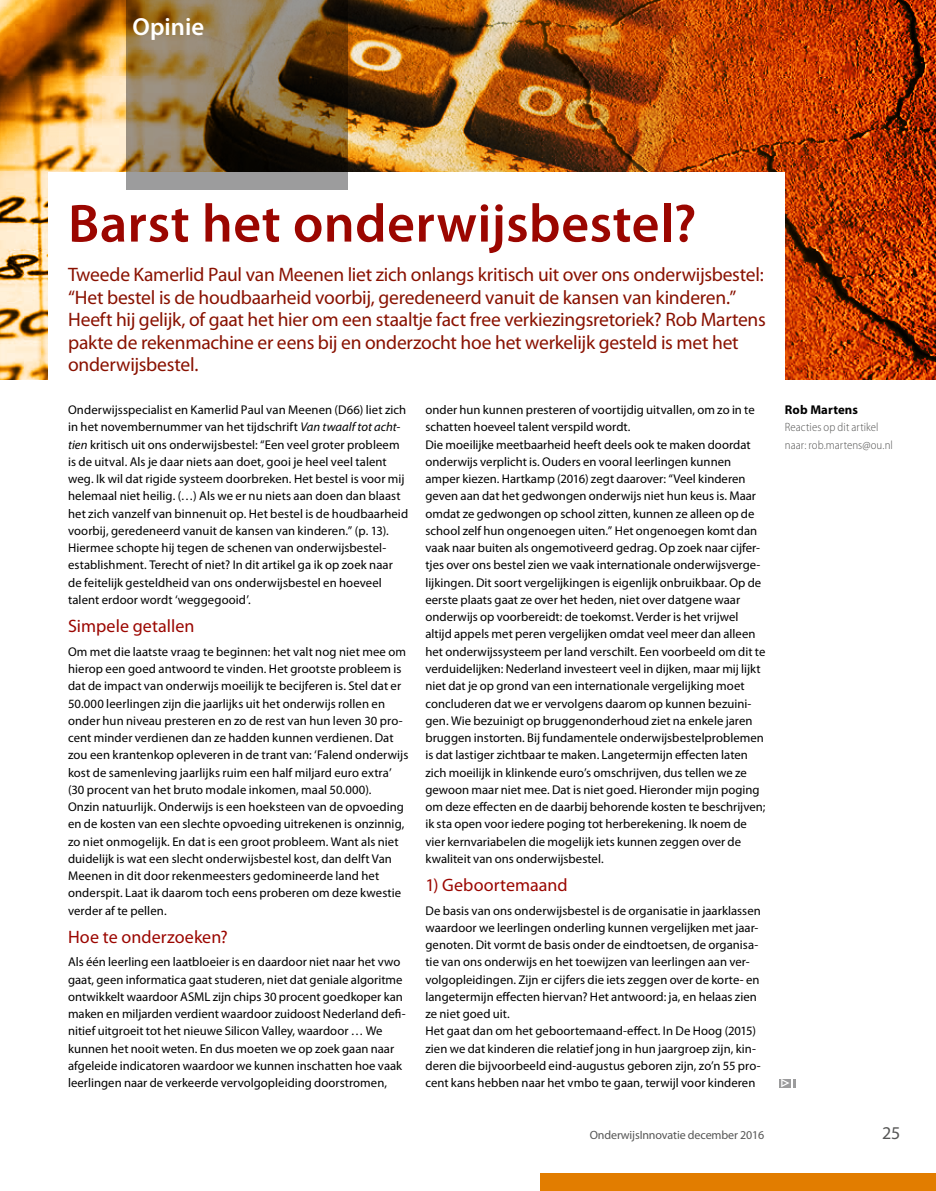
<style>
.page{position:relative;width:936px;height:1191px;background:#fff}
.page>*{position:absolute;margin:0;border:0;box-sizing:border-box;transform-origin:0 0}
.t1{font:600 54px "Myriad Pro";letter-spacing:.01em;color:#9b0600}
.t2{font:600 24.75px "Myriad Pro";color:#fff}
.t3{font:19.5px/22.5px "Myriad Pro";letter-spacing:-.01em;color:#891100}
.t4{font:18px "Myriad Pro";letter-spacing:.005em;color:#9b0600}
.t5{font:18px "Myriad Pro";color:#565655}
.t6{font:700 12.75px "Myriad Pro";letter-spacing:.01em;color:#000}
.t7{font:12.6px/17.2px "Myriad Pro";letter-spacing:.005em;color:#000}
.t8{font:300 semi-condensed 12px/17.2px "Myriad Pro";letter-spacing:.005em;color:#565655}
.t9{font:12px "Myriad Pro";letter-spacing:-.01em;color:#565655}
.s1{font-style:italic}
</style>
<div class="page">
<div style="left:540px;top:1173px;width:395px;height:18px;background:#e27d00"></div>
<img style="left:0;top:0;width:127px;height:380px">
<img style="left:348px;top:0;width:587px;height:379px">
<div style="left:49px;top:172px;width:735px;height:225px;background:#fff"></div>
<svg style="left:127px;top:0;width:221px;height:190px;background:#7b6543"></svg>
<div style="left:778px;top:1079px;width:18px;height:8px;background:#9c9c9d"></div>
<svg style="left:778px;top:1079px;width:15px;height:8px"></svg>
<svg style="left:781px;top:1079px;width:11px;height:8px"></svg>
<h2 class="t2" style="left:133px;top:12px;width:73px">Opinie</h2>
<h1 class="t1" style="left:68px;top:193px;width:630px">Barst het onderwijsbestel?</h1>
<p class="t3" style="left:68px;top:264px;width:699px">Tweede Kamerlid Paul van Meenen liet zich onlangs kritisch uit over ons onderwijsbestel: “Het bestel is de houdbaarheid voorbij, geredeneerd vanuit de kansen van kinderen.” Heeft hij gelijk, of gaat het hier om een staaltje fact free verkiezingsretoriek? Rob Martens pakte de rekenmachine er eens bij en onderzocht hoe het werkelijk gesteld is met het onderwijsbestel.</p>
<p class="t7" style="left:68px;top:401px;width:341px">Onderwijsspecialist en Kamerlid Paul van Meenen (D66) liet zich in het novembernummer van het tijdschrift <span class="s1">Van twaalf tot acht&shy;tien</span> kritisch uit ons onderwijsbestel: “Een veel groter probleem is de uitval. Als je daar niets aan doet, gooi je heel veel talent weg. Ik wil dat rigide systeem doorbreken. Het bestel is voor mij helemaal niet heilig. (…) Als we er nu niets aan doen dan blaast het zich vanzelf van binnenuit op. Het bestel is de houdbaarheid voorbij, geredeneerd vanuit de kansen van kinderen.” (p. 13).<br>Hiermee schopte hij tegen de schenen van onderwijsbestel&shy;establishment. Terecht of niet? In dit artikel ga ik op zoek naar de feitelijk gesteldheid van ons onderwijsbestel en hoeveel talent erdoor wordt ‘weggegooid’.</p>
<h3 class="t4" style="left:68px;top:616px;width:128px">Simpele getallen</h3>
<p class="t7" style="left:68px;top:643px;width:342px">Om met die laatste vraag te beginnen: het valt nog niet mee om hierop een goed antwoord te vinden. Het grootste probleem is dat de impact van onderwijs moeilijk te becijferen is. Stel dat er 50.000 leerlingen zijn die jaarlijks uit het onderwijs rollen en onder hun niveau presteren en zo de rest van hun leven 30 pro&shy;cent minder verdienen dan ze hadden kunnen verdienen. Dat zou een krantenkop opleveren in de trant van: ‘Falend onderwijs kost de samenleving jaarlijks ruim een half miljard euro extra’ (30 procent van het bruto modale inkomen, maal 50.000).<br>Onzin natuurlijk. Onderwijs is een hoeksteen van de opvoeding en de kosten van een slechte opvoeding uitrekenen is onzinnig, zo niet onmogelijk. En dat is een groot probleem. Want als niet duidelijk is wat een slecht onderwijsbestel kost, dan delft Van Meenen in dit door rekenmeesters gedomineerde land het onderspit. Laat ik daarom toch eens proberen om deze kwestie verder af te pellen.</p>
<h3 class="t4" style="left:68px;top:927px;width:161px">Hoe te onderzoeken?</h3>
<p class="t7" style="left:68px;top:953px;width:339px">Als één leerling een laatbloeier is en daardoor niet naar het vwo gaat, geen informatica gaat studeren, niet dat geniale algoritme ontwikkelt waardoor ASML zijn chips 30 procent goedkoper kan maken en miljarden verdient waardoor zuidoost Nederland defi&shy;nitief uitgroeit tot het nieuwe Silicon Valley, waardoor … We kunnen het nooit weten. En dus moeten we op zoek gaan naar afgeleide indicatoren waardoor we kunnen inschatten hoe vaak leerlingen naar de verkeerde vervolgopleiding doorstromen,</p>
<p class="t7" style="left:425px;top:401px;width:341px">onder hun kunnen presteren of voortijdig uitvallen, om zo in te schatten hoeveel talent verspild wordt.<br>Die moeilijke meetbaarheid heeft deels ook te maken doordat onderwijs verplicht is. Ouders en vooral leerlingen kunnen amper kiezen. Hartkamp (2016) zegt daarover: “Veel kinderen geven aan dat het gedwongen onderwijs niet hun keus is. Maar omdat ze gedwongen op school zitten, kunnen ze alleen op de school zelf hun ongenoegen uiten.” Het ongenoegen komt dan vaak naar buiten als ongemotiveerd gedrag. Op zoek naar cijfer&shy;tjes over ons bestel zien we vaak internationale onderwijsverge&shy;lijkingen. Dit soort vergelijkingen is eigenlijk onbruikbaar. Op de eerste plaats gaat ze over het heden, niet over datgene waar onderwijs op voorbereidt: de toekomst. Verder is het vrijwel altijd appels met peren vergelijken omdat veel meer dan alleen het onderwijssysteem per land verschilt. Een voorbeeld om dit te verduidelijken: Nederland investeert veel in dijken, maar mij lijkt niet dat je op grond van een internationale vergelijking moet concluderen dat we er vervolgens daarom op kunnen bezuini&shy;gen. Wie bezuinigt op bruggenonderhoud ziet na enkele jaren bruggen instorten. Bij fundamentele onderwijsbestelproblemen is dat lastiger zichtbaar te maken. Langetermijn effecten laten zich moeilijk in klinkende euro’s omschrijven, dus tellen we ze gewoon maar niet mee. Dat is niet goed. Hieronder mijn poging om deze effecten en de daarbij behorende kosten te beschrijven; ik sta open voor iedere poging tot herberekening. Ik noem de vier kernvariabelen die mogelijk iets kunnen zeggen over de kwaliteit van ons onderwijsbestel.</p>
<h3 class="t4" style="left:425px;top:875px;width:144px">1) Geboortemaand</h3>
<p class="t7" style="left:425px;top:902px;width:337px">De basis van ons onderwijsbestel is de organisatie in jaarklassen waardoor we leerlingen onderling kunnen vergelijken met jaar&shy;genoten. Dit vormt de basis onder de eindtoetsen, de organisa&shy;tie van ons onderwijs en het toewijzen van leerlingen aan ver&shy;volgopleidingen. Zijn er cijfers die iets zeggen over de korte- en langetermijn effecten hiervan? Het antwoord: ja, en helaas zien ze niet goed uit.<br>Het gaat dan om het geboortemaand-effect. In De Hoog (2015) zien we dat kinderen die relatief jong in hun jaargroep zijn, kin&shy;deren die bijvoorbeeld eind-augustus geboren zijn, zo’n 55 pro&shy;cent kans hebben naar het vmbo te gaan, terwijl voor kinderen</p>
<p class="t6" style="left:784px;top:403px;width:75px">Rob Martens</p>
<p class="t8" style="left:784px;top:419px;width:109px">Reacties op dit artikel naar: rob.martens@ou.nl</p>
<p class="t9" style="left:589px;top:1128px;width:176px">OnderwijsInnovatie december 2016</p>
<h3 class="t5" style="left:882px;top:1123px;width:20px">25</h3>
</div>
